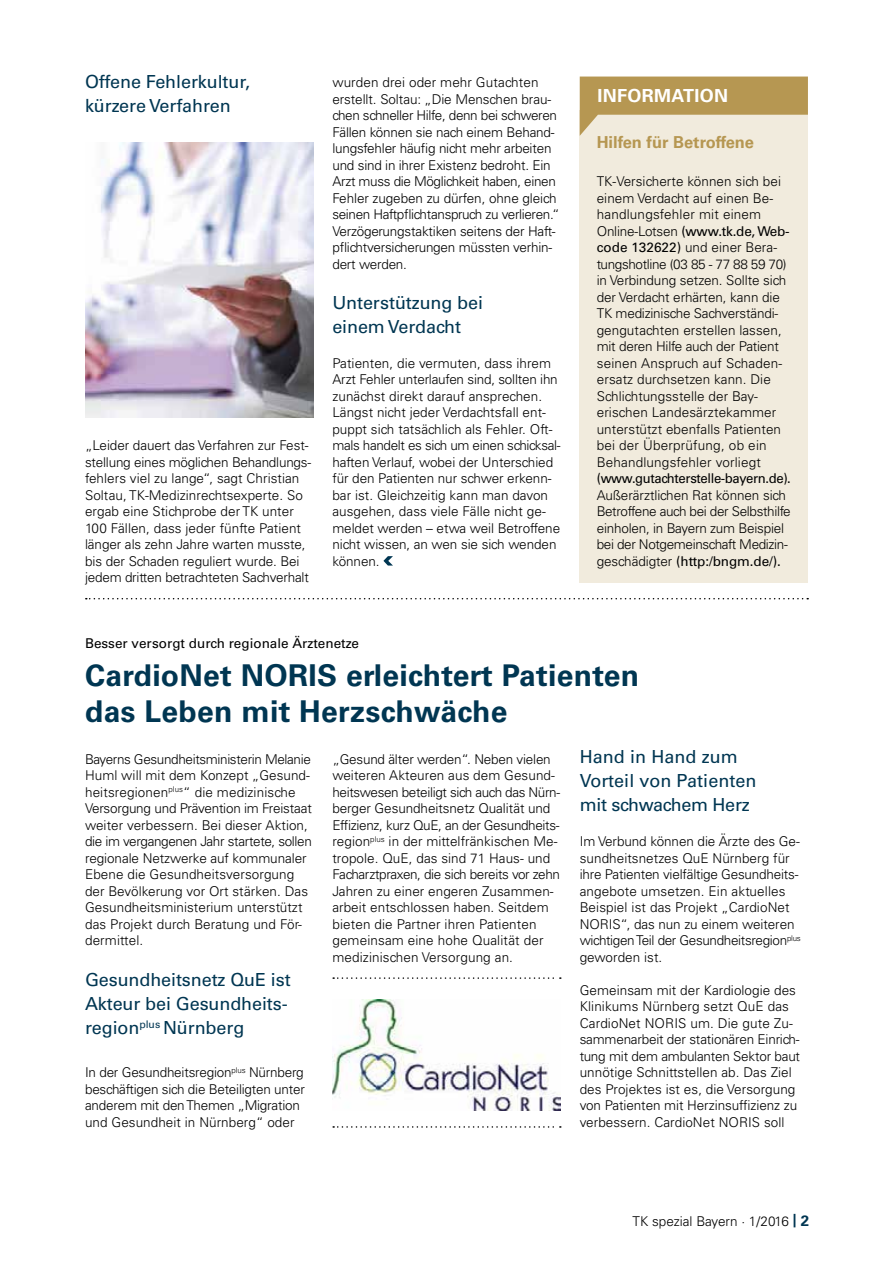
<style>
.page{position:relative;width:893px;height:1263px;background:#fff}
.page>*{position:absolute;margin:0;border:0;box-sizing:border-box;transform-origin:0 0}
.t1{font:700 30px/36px "Univers LT Std";letter-spacing:.01em;color:#003652}
.t2{font:18px/24px "Univers LT Std";letter-spacing:-.005em;color:#003652}
.t3{font:700 16.5px "Univers LT Std";color:#b69752}
.t4{font:300 13.5px/16.5px "Univers LT Std";letter-spacing:-.005em;color:#000}
.t5{font:13.5px "Univers LT Std";color:#000}
.s1{font-weight:400}
.s2{font-weight:700;color:#003652}
.s3{font-weight:700;font-size:15px;color:#003652}
</style>
<div class="page">
<img style="left:85px;top:143px;width:228px;height:274px">
<svg style="left:383px;top:556px;width:10px;height:10px"></svg>
<div style="left:580px;top:136px;width:228px;height:446px;background:#f1ebdd"></div>
<svg style="left:580px;top:77px;width:228px;height:59px;background:#cab481"></svg>
<svg style="left:86px;top:598px;width:722px;height:1px"></svg>
<img style="left:332px;top:1000px;width:229px;height:110px">
<svg style="left:333px;top:1126px;width:228px;height:2px"></svg>
<svg style="left:333px;top:977px;width:228px;height:2px"></svg>
<h3 class="t2" style="left:85px;top:70px;width:167px">Offene Fehlerkultur, kürzere Verfahren</h3>
<p class="t4" style="left:85px;top:437px;width:228px">„Leider dauert das Verfahren zur Fest&shy;stellung eines möglichen Behandlungs&shy;fehlers viel zu lange“, sagt Christian Soltau, TK-Medizinrechtsexperte. So ergab eine Stichprobe der TK unter 100 Fällen, dass jeder fünfte Patient länger als zehn Jahre warten musste, bis der Schaden reguliert wurde. Bei jedem dritten betrachteten Sachverhalt</p>
<p class="t4" style="left:332px;top:74px;width:229px">wurden drei oder mehr Gutachten erstellt. Soltau: „Die Menschen brau&shy;chen schneller Hilfe, denn bei schweren Fällen können sie nach einem Behand&shy;lungsfehler häufig nicht mehr arbeiten und sind in ihrer Existenz bedroht. Ein Arzt muss die Möglichkeit haben, einen Fehler zugeben zu dürfen, ohne gleich seinen Haftpflichtanspruch zu verlieren.“ Verzögerungstaktiken seitens der Haft&shy;pflichtversicherungen müssten verhin&shy;dert werden.</p>
<h3 class="t2" style="left:332px;top:291px;width:152px">Unterstützung bei einem Verdacht</h3>
<p class="t4" style="left:332px;top:354px;width:230px">Patienten, die vermuten, dass ihrem Arzt Fehler unterlaufen sind, sollten ihn zunächst direkt darauf ansprechen.<br>Längst nicht jeder Verdachtsfall ent&shy;puppt sich tatsächlich als Fehler. Oft&shy;mals handelt es sich um einen schicksal&shy;haften Verlauf, wobei der Unterschied für den Patienten nur schwer erkenn&shy;bar ist. Gleichzeitig kann man davon ausgehen, dass viele Fälle nicht ge&shy;meldet werden – etwa weil Betroffene nicht wissen, an wen sie sich wenden können.</p>
<p class="t3" style="left:597px;top:133px;width:159px">Hilfen für Betroffene</p>
<p class="t4" style="left:597px;top:173px;width:196px">TK-Versicherte können sich bei einem Verdacht auf einen Be - handlungsfehler mit einem<br>Online-Lotsen <span class="s1">(www.tk.de, Web&shy;code 132622)</span> und einer Bera&shy;tungshotline (03 85 - 77 88 59 70) in Verbindung setzen. Sollte sich der Verdacht erhärten, kann die<br>TK medizinische Sachverständi&shy;gengutachten erstellen lassen, mit deren Hilfe auch der Patient seinen Anspruch auf Schaden&shy;ersatz durchsetzen kann. Die<br>Schlichtungsstelle der Bay&shy;erischen Landesärztekammer unterstützt ebenfalls Patienten bei der Überprüfung, ob ein<br>Behandlungsfehler vorliegt <span class="s1">(www.gutachterstelle-bayern.de).<br></span>Außerärztlichen rat können sich<br>Betroffene auch bei der Selbsthilfe einholen, in Bayern zum Beispiel bei der Notgemeinschaft Medizin&shy;geschädigter <span class="s1">(http:/bngm.de/).</span></p>
<h1 class="t5" style="left:85px;top:635px;width:275px">Besser versorgt durch regionale Ärztenetze</h1>
<h1 class="t1" style="left:85px;top:658px;width:555px">Cardionet noriS erleichtert Patienten das leben mit Herzschwäche</h1>
<p class="t4" style="left:85px;top:750px;width:228px">Bayerns Gesundheitsministerin Melanie Huml will mit dem Konzept „Gesund&shy;heitsregionen<sup>plus</sup>“ die medizinische Versorgung und Prävention im Freistaat weiter verbessern. Bei dieser Aktion, die im vergangenen Jahr startete, sollen regionale Netzwerke auf kommunaler Ebene die Gesundheitsversorgung der Bevölkerung vor Ort stärken. Das Gesundheitsministerium unterstützt das Projekt durch Beratung und För&shy;dermittel.</p>
<h3 class="t2" style="left:85px;top:967px;width:207px">Gesundheitsnetz QuE ist<br>Akteur bei Gesundheits&shy;region<sup>plus</sup> Nürnberg</h3>
<p class="t4" style="left:85px;top:1064px;width:221px">In der Gesundheitsregion<sup>plus</sup> Nürnberg beschäftigen sich die Beteiligten unter anderem mit den Themen „Migration und Gesundheit in Nürnberg“ oder</p>
<p class="t4" style="left:332px;top:750px;width:229px">„Gesund älter werden“. Neben vielen weiteren Akteuren aus dem Gesund&shy;heitswesen beteiligt sich auch das Nürn&shy;berger Gesundheitsnetz Qualität und Effizienz, kurz QuE, an der Gesundheits&shy;region<sup>plus</sup> in der mittelfränkischen Me - tropole. QuE, das sind 71 Haus- und Facharztpraxen, die sich bereits vor zehn Jahren zu einer engeren Zusammen&shy;arbeit entschlossen haben. Seitdem bieten die Partner ihren Patienten gemeinsam eine hohe Qualität der medizinischen Versorgung an.</p>
<h3 class="t2" style="left:580px;top:745px;width:178px">Hand in Hand zum<br>Vorteil von Patienten mit schwachem Herz</h3>
<p class="t4" style="left:580px;top:833px;width:223px">Im Verbund können die Ärzte des Ge - sundheitsnetzes QuE Nürnberg für ihre Patienten vielfältige Gesundheits&shy;angebote umsetzen. Ein aktuelles Beispiel ist das Projekt „CardioNet NOrIS“, das nun zu einem weiteren wichtigen Teil der Gesundheitsregion<sup>plus </sup>geworden ist.</p>
<p class="t4" style="left:580px;top:981px;width:222px">Gemeinsam mit der Kardiologie des Klinikums Nürnberg setzt QuE das CardioNet NOrIS um. Die gute Zu&shy;sammenarbeit der stationären Einrich&shy;tung mit dem ambulanten Sektor baut unnötige Schnittstellen ab. Das Ziel des Projektes ist es, die Versorgung von Patienten mit Herzinsuffizienz zu verbessern. CardioNet NOrIS soll</p>
<p class="t4" style="left:633px;top:1212px;width:178px">TK spezial Bayern · 1/2016 <span class="s2">|</span> <span class="s3">2</span></p>
</div>
